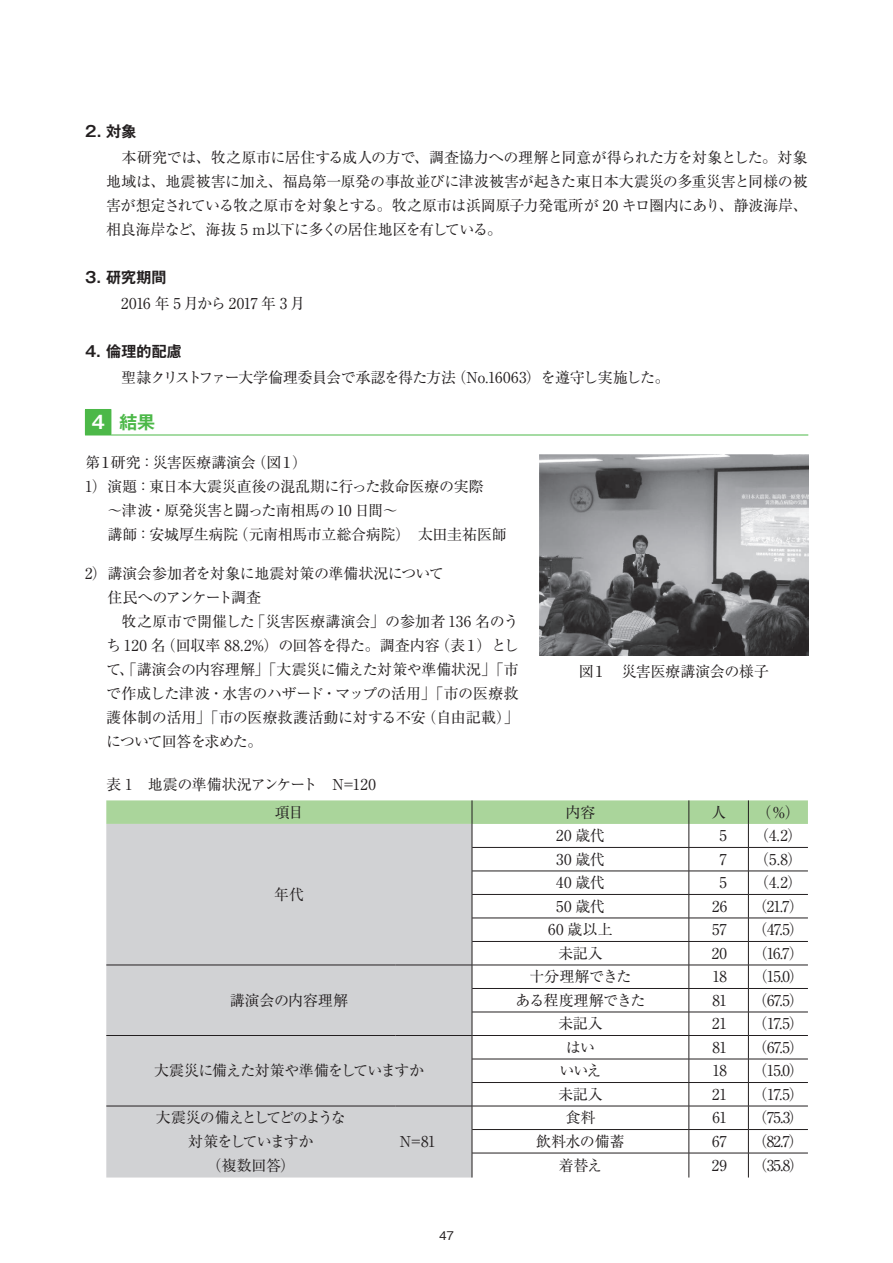
<style>
.page{position:relative;width:893px;height:1263px;background:#fff}
.page>*{position:absolute;margin:0;border:0;box-sizing:border-box;transform-origin:0 0}
.t1{font:700 18px "Gothic MB101 Pro De";color:#4cb848}
.t2{font:15px/24px "Ryumin Pro";letter-spacing:-.025em;color:#231f20}
.t3{font:15px/24px "Ryumin Pro";letter-spacing:-.075em;color:#231f20;text-align:center}
.t4{font:15px "Ryumin Pro";letter-spacing:-.055em;color:#231f20}
.t5{font:700 15px "Gothic MB101 Pro De";letter-spacing:.01em;color:#231f20}
.t6{font:15px "Ryumin Pro";letter-spacing:-.05em;color:#231f20}
.t7{font:500 12px "Gothic BBB Pro";color:#231f20}
.s1{color:#fff}
</style>
<div class="page">
<svg style="left:85px;top:409px;width:27px;height:27px"></svg>
<hr style="left:111px;top:435px;width:697px;height:1px;background:#4cb848">
<img style="left:540px;top:454px;width:268px;height:202px">
<svg style="left:106px;top:800px;width:702px;height:377px"></svg>
<p class="t5" style="left:85px;top:118px;width:53px">2. 対象</p>
<p class="t2" style="left:106px;top:144px;width:703px;text-align:justify">　本研究では、牧之原市に居住する成人の方で、調査協力への理解と同意が得られた方を対象とした。対象地域は、地震被害に加え、福島第一原発の事故並びに津波被害が起きた東日本大震災の多重災害と同様の被害が想定されている牧之原市を対象とする。牧之原市は浜岡原子力発電所が 20 キロ圏内にあり、静波海岸、相良海岸など、海抜 5 ｍ以下に多くの居住地区を有している。</p>
<p class="t5" style="left:85px;top:265px;width:83px">3. 研究期間</p>
<p class="t2" style="left:106px;top:290px;width:200px">　2016 年 5 月から 2017 年 3 月</p>
<p class="t5" style="left:85px;top:339px;width:98px">4. 倫理的配慮</p>
<p class="t2" style="left:106px;top:365px;width:565px">　聖隷クリストファー大学倫理委員会で承認を得た方法（No.16063）を遵守し実施した。</p>
<p class="t1" style="left:91px;top:407px;width:65px"><span class="s1">4</span> 結果</p>
<p class="t2" style="left:85px;top:449px;width:223px">第１研究：災害医療講演会（図１）</p>
<p class="t2" style="left:85px;top:473px;width:400px">1）演題：東日本大震災直後の混乱期に行った救命医療の実際</p>
<p class="t4" style="left:108px;top:498px;width:292px">～津波・原発災害と闘った南相馬の 10 日間～</p>
<p class="t2" style="left:108px;top:521px;width:401px">講師：安城厚生病院（元南相馬市立総合病院）　太田圭祐医師</p>
<p class="t2" style="left:106px;top:560px;width:414px;text-indent:-21px">2）講演会参加者を対象に地震対策の準備状況について<br>住民へのアンケート調査<br>　牧之原市で開催した「災害医療講演会」の参加者 136 名のうち 120 名（回収率 88.2%）の回答を得た。調査内容（表１）として、「講演会の内容理解」「大震災に備えた対策や準備状況」「市で作成した津波・水害のハザード・マップの活用」「市の医療救護体制の活用」「市の医療救護活動に対する不安（自由記載）」について回答を求めた。</p>
<p class="t2" style="left:579px;top:659px;width:192px">図１　災害医療講演会の様子</p>
<p class="t2" style="left:275px;top:770px;width:103px;line-height:27.8px;text-indent:-168px">表 1　地震の準備状況アンケート　N=120項目</p>
<p class="t2" style="left:274px;top:881px;width:32px">年代</p>
<p class="t2" style="left:230px;top:987px;width:120px">講演会の内容理解</p>
<p class="t2" style="left:154px;top:1058px;width:271px">大震災に備えた対策や準備をしていますか</p>
<p class="t3" style="left:156px;top:1105px;width:191px">大震災の備えとしてどのような対策をしていますか<br>（複数回答）</p>
<p class="t2" style="left:400px;top:1129px;width:38px">N=81</p>
<p class="t7" style="left:439px;top:1225px;width:16px">47</p>
<p class="t2" style="left:565px;top:799px;width:31px">内容</p>
<p class="t2" style="left:711px;top:799px;width:17px">人</p>
<p class="t2" style="left:756px;top:799px;width:45px">（％）</p>
<p class="t2" style="left:556px;top:823px;width:50px">20 歳代</p>
<p class="t2" style="left:720px;top:823px;width:9px">5</p>
<p class="t2" style="left:754px;top:823px;width:50px">（4.2）</p>
<p class="t2" style="left:556px;top:846px;width:50px">30 歳代</p>
<p class="t2" style="left:720px;top:846px;width:9px">7</p>
<p class="t2" style="left:754px;top:846px;width:49px">（5.8）</p>
<p class="t2" style="left:556px;top:870px;width:50px">40 歳代</p>
<p class="t2" style="left:720px;top:870px;width:9px">5</p>
<p class="t2" style="left:754px;top:870px;width:50px">（4.2）</p>
<p class="t2" style="left:556px;top:893px;width:50px">50 歳代</p>
<p class="t2" style="left:712px;top:893px;width:17px">26</p>
<p class="t2" style="left:753px;top:893px;width:53px">（21.7）</p>
<p class="t2" style="left:548px;top:917px;width:66px">60 歳以上</p>
<p class="t2" style="left:712px;top:917px;width:16px">57</p>
<p class="t2" style="left:753px;top:917px;width:53px">（47.5）</p>
<p class="t2" style="left:558px;top:940px;width:46px">未記入</p>
<p class="t2" style="left:712px;top:940px;width:17px">20</p>
<p class="t2" style="left:753px;top:940px;width:52px">（16.7）</p>
<p class="t2" style="left:529px;top:964px;width:103px">十分理解できた</p>
<p class="t2" style="left:712px;top:964px;width:16px">18</p>
<p class="t2" style="left:753px;top:964px;width:53px">（15.0）</p>
<p class="t6" style="left:515px;top:988px;width:132px">ある程度理解できた</p>
<p class="t2" style="left:712px;top:987px;width:16px">81</p>
<p class="t2" style="left:753px;top:987px;width:53px">（67.5）</p>
<p class="t2" style="left:558px;top:1011px;width:46px">未記入</p>
<p class="t2" style="left:712px;top:1011px;width:16px">21</p>
<p class="t2" style="left:753px;top:1011px;width:53px">（17.5）</p>
<p class="t2" style="left:566px;top:1034px;width:31px">はい</p>
<p class="t2" style="left:712px;top:1034px;width:16px">81</p>
<p class="t2" style="left:753px;top:1034px;width:53px">（67.5）</p>
<p class="t2" style="left:559px;top:1058px;width:44px">いいえ</p>
<p class="t2" style="left:712px;top:1058px;width:16px">18</p>
<p class="t2" style="left:753px;top:1058px;width:53px">（15.0）</p>
<p class="t2" style="left:558px;top:1081px;width:46px">未記入</p>
<p class="t2" style="left:712px;top:1081px;width:16px">21</p>
<p class="t2" style="left:753px;top:1081px;width:53px">（17.5）</p>
<p class="t2" style="left:565px;top:1105px;width:32px">食料</p>
<p class="t2" style="left:712px;top:1105px;width:16px">61</p>
<p class="t2" style="left:753px;top:1105px;width:53px">（75.3）</p>
<p class="t2" style="left:536px;top:1128px;width:90px">飲料水の備蓄</p>
<p class="t2" style="left:712px;top:1128px;width:16px">67</p>
<p class="t2" style="left:753px;top:1128px;width:52px">（82.7）</p>
<p class="t2" style="left:559px;top:1152px;width:45px">着替え</p>
<p class="t2" style="left:712px;top:1152px;width:17px">29</p>
<p class="t2" style="left:753px;top:1152px;width:53px">（35.8）</p>
</div>
